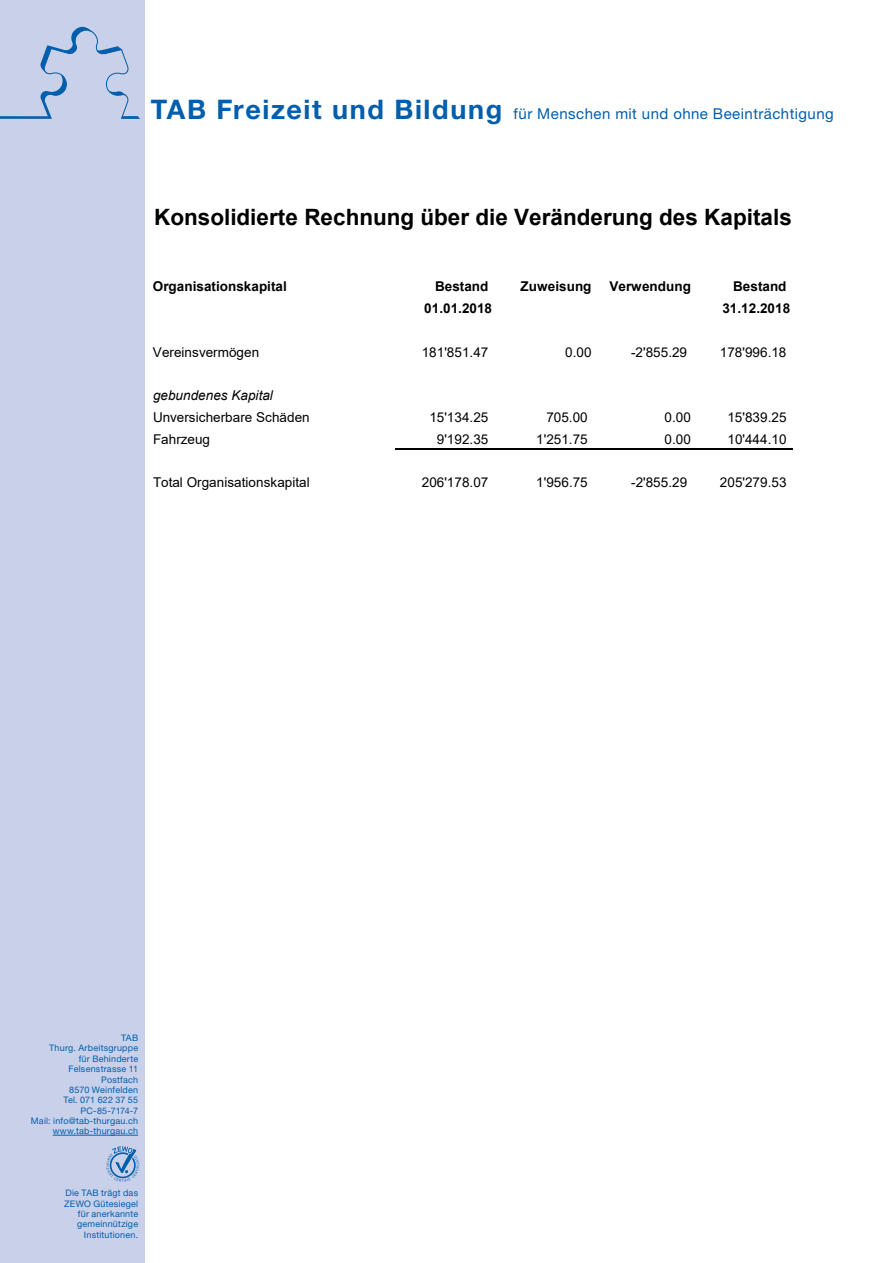
<style>
.page{position:relative;width:893px;height:1263px;background:#fff}
.page>*{position:absolute;margin:0;border:0;box-sizing:border-box;transform-origin:0 0}
.t1{font:700 22.5px "Arial";color:#000}
.t2{font:15px "Helvetica Neue LT Std";letter-spacing:.03em;color:#005ead}
.t3{font:13.5px "Arial";letter-spacing:.005em;color:#000}
.t4{font:700 13.5px "Arial";color:#000}
.t5{font:italic 13.5px "Arial";letter-spacing:.005em;color:#000}
.t6{font:9px/10.4px "Helvetica Neue LT Std";letter-spacing:.025em;color:#005ead;text-align:right}
.s1{font-weight:700;font-size:27px}
</style>
<div class="page">
<div style="left:0;top:0;width:145px;height:1263px;background:#c8d0ea"></div>
<hr style="left:53px;top:1135px;width:85px;height:1px;background:#005ead">
<svg style="left:106px;top:1146px;width:33px;height:36px"></svg>
<svg style="left:0;top:27px;width:140px;height:92px"></svg>
<hr style="left:396px;top:448px;width:397px;height:2px;background:#000">
<h2 class="t2" style="left:151px;top:105px;width:684px"><span class="s1">TAB Freizeit und Bildung</span> für Menschen mit und ohne Beeinträchtigung</h2>
<h1 class="t1" style="left:154px;top:201px;width:639px">Konsolidierte Rechnung über die Veränderung des Kapitals</h1>
<h3 class="t4" style="left:153px;top:277px;width:135px">Organisationskapital</h3>
<h3 class="t4" style="left:435px;top:277px;width:55px">Bestand</h3>
<h3 class="t4" style="left:521px;top:277px;width:72px">Zuweisung</h3>
<h3 class="t4" style="left:609px;top:277px;width:83px">Verwendung</h3>
<h3 class="t4" style="left:733px;top:277px;width:55px">Bestand</h3>
<h3 class="t4" style="left:424px;top:299px;width:69px">01.01.2018</h3>
<h3 class="t4" style="left:722px;top:299px;width:69px">31.12.2018</h3>
<h3 class="t3" style="left:153px;top:343px;width:108px">Vereinsvermögen</h3>
<h3 class="t3" style="left:422px;top:343px;width:68px">181'851.47</h3>
<h3 class="t3" style="left:565px;top:343px;width:28px">0.00</h3>
<h3 class="t3" style="left:631px;top:343px;width:58px">-2'855.29</h3>
<h3 class="t3" style="left:720px;top:343px;width:68px">178'996.18</h3>
<h3 class="t5" style="left:153px;top:387px;width:121px">gebundenes Kapital</h3>
<h3 class="t3" style="left:153px;top:408px;width:158px">Unversicherbare Schäden</h3>
<h3 class="t3" style="left:429px;top:408px;width:61px">15'134.25</h3>
<h3 class="t3" style="left:546px;top:408px;width:43px">705.00</h3>
<h3 class="t3" style="left:665px;top:408px;width:28px">0.00</h3>
<h3 class="t3" style="left:727px;top:408px;width:61px">15'839.25</h3>
<h3 class="t3" style="left:153px;top:430px;width:59px">Fahrzeug</h3>
<h3 class="t3" style="left:437px;top:430px;width:53px">9'192.35</h3>
<h3 class="t3" style="left:536px;top:430px;width:53px">1'251.75</h3>
<h3 class="t3" style="left:665px;top:430px;width:28px">0.00</h3>
<h3 class="t3" style="left:727px;top:430px;width:61px">10'444.10</h3>
<h3 class="t3" style="left:153px;top:473px;width:158px">Total Organisationskapital</h3>
<h3 class="t3" style="left:422px;top:473px;width:68px">206'178.07</h3>
<h3 class="t3" style="left:536px;top:473px;width:53px">1'956.75</h3>
<h3 class="t3" style="left:631px;top:473px;width:58px">-2'855.29</h3>
<h3 class="t3" style="left:720px;top:473px;width:68px">205'279.53</h3>
<p class="t6" style="left:31px;top:1032px;width:109px">TAB<br>Thurg. Arbeitsgruppe<br>für Behinderte<br>Felsenstrasse 11<br>Postfach<br>8570 Weinfelden<br>Tel. 071 622 37 55<br>PC-85-7174-7<br>Mail: info@tab-thurgau.ch www.tab-thurgau.ch</p>
<p class="t6" style="left:64px;top:1188px;width:75px">Die TAB trägt das<br>ZEWO Gütesiegel für anerkannte gemeinnützige<br>Institutionen.</p>
</div>
